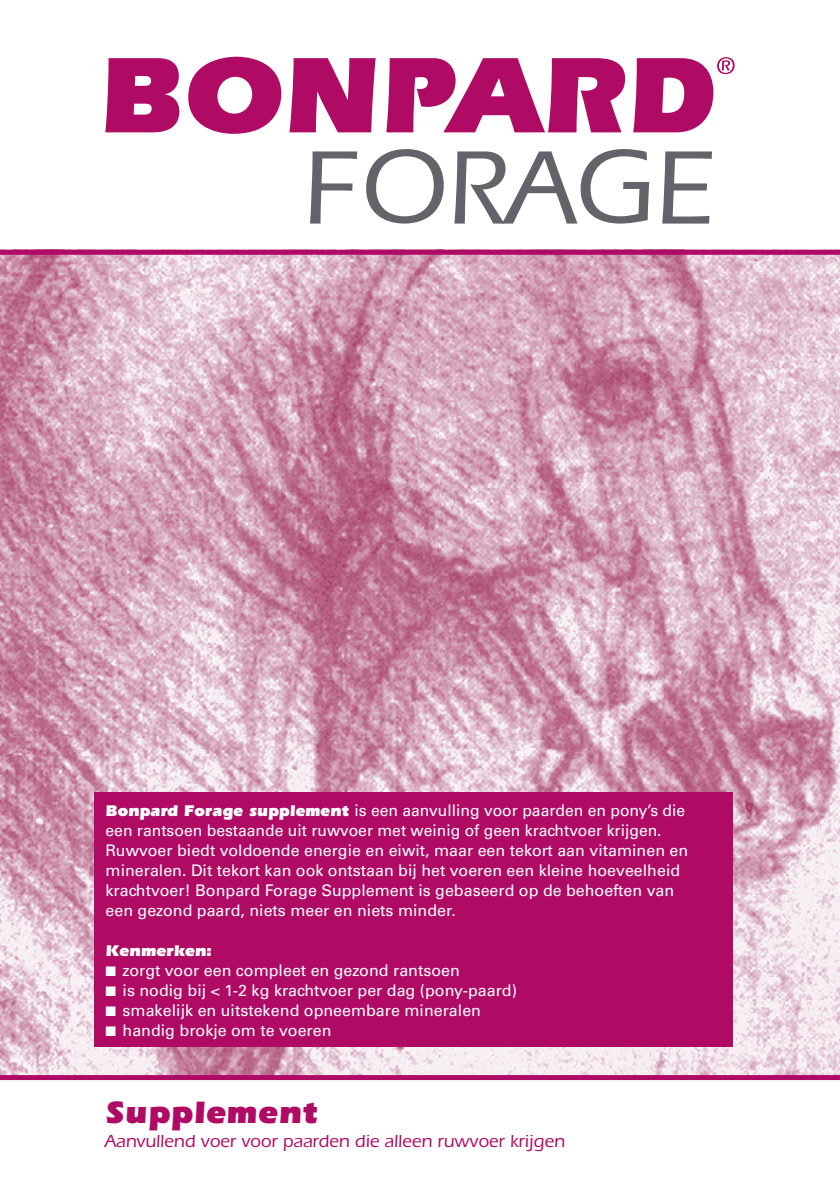
<style>
.page{position:relative;width:840px;height:1191px;background:#fff}
.page>*{position:absolute;margin:0;border:0;box-sizing:border-box;transform-origin:0 0}
.t1{font:900 32px "ITC Eras Std";letter-spacing:.02em;color:#af0a64}
.t2{font:500 18px "ITC Eras Std";color:#af0a64}
.t3{font:16px/20px "Univers LT Std";color:#fff}
.t4{font:900 16px "ITC Eras Std";color:#fff}
.s1{font-family:"ITC Eras Std";font-weight:900}
.s2{font-family:"European Pi Three"}
</style>
<div class="page">
<img style="left:0;top:255px;width:839px;height:820px">
<svg style="left:105px;top:58px;width:74px;height:74px"></svg>
<svg style="left:188px;top:57px;width:93px;height:77px"></svg>
<svg style="left:289px;top:58px;width:86px;height:74px"></svg>
<svg style="left:386px;top:58px;width:238px;height:74px"></svg>
<svg style="left:633px;top:57px;width:101px;height:75px"></svg>
<svg style="left:310px;top:151px;width:47px;height:72px"></svg>
<svg style="left:366px;top:149px;width:77px;height:74px"></svg>
<svg style="left:454px;top:149px;width:195px;height:74px"></svg>
<svg style="left:662px;top:151px;width:49px;height:72px"></svg>
<div style="left:0;top:1075px;width:839px;height:5px;background:#af0a64"></div>
<div style="left:0;top:250px;width:839px;height:5px;background:#af0a64"></div>
<div style="left:94px;top:792px;width:638px;height:255px;background:#af0a64"></div>
<p class="t3" style="left:105px;top:800px;width:584px"><span class="s1">Bonpard Forage supplement</span> is een aanvulling voor paarden en pony’s die een rantsoen bestaande uit ruwvoer met weinig of geen krachtvoer krijgen.<br>Ruwvoer biedt voldoende energie en eiwit, maar een tekort aan vitaminen en mineralen. Dit tekort kan ook ontstaan bij het voeren een kleine hoeveelheid krachtvoer! Bonpard Forage Supplement is gebaseerd op de behoeften van een gezond paard, niets meer en niets minder.</p>
<p class="t4" style="left:105px;top:941px;width:108px">Kenmerken:</p>
<p class="t3" style="left:105px;top:960px;width:413px"><span class="s2">K</span> zorgt voor een compleet en gezond rantsoen<br><span class="s2">K</span> is nodig bij &lt; 1-2 kg krachtvoer per dag (pony-paard)<br><span class="s2">K</span> smakelijk en uitstekend opneembare mineralen<br><span class="s2">K</span> handig brokje om te voeren</p>
<h1 class="t1" style="left:105px;top:1094px;width:214px">Supplement</h1>
<p class="t2" style="left:105px;top:1131px;width:461px">Aanvullend voer voor paarden die alleen ruwvoer krijgen</p>
</div>
